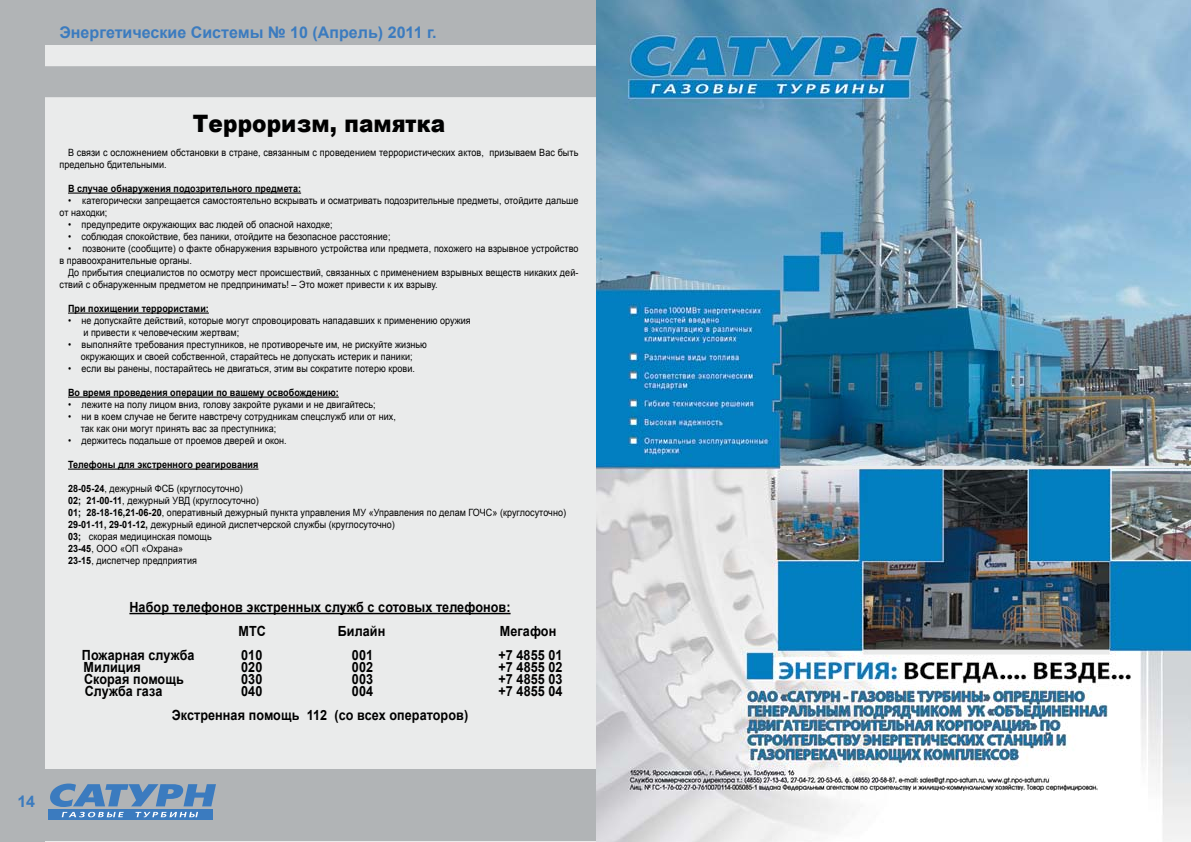
<style>
.page{position:relative;width:1191px;height:842px;background:#fff}
.page>*{position:absolute;margin:0;border:0;box-sizing:border-box;transform-origin:0 0}
.t1{font:900 24px "Arial";letter-spacing:.005em;color:#000;scale:.9 1}
.t2{font:700 16px "Arial";color:#3b7bbf}
.t3{font:700 14px/24px "Arial";letter-spacing:.005em;color:#000;scale:.9 1}
.t4{font:10px/12px "Arial";letter-spacing:.005em;color:#000;scale:.9 1}
.t5{font:700 10px "Arial";letter-spacing:.005em;color:#000;scale:.9 1}
.s1{font-weight:700}
</style>
<div class="page">
<div style="left:1px;top:0;width:1189px;height:842px;background:#eaebeb"></div>
<div style="left:38px;top:0;width:1110px;height:45px;background:#b1b4b6"></div>
<div style="left:0;top:0;width:45px;height:841px;background:#b1b4b6"></div>
<div style="left:43px;top:769px;width:1110px;height:72px;background:#b1b4b6"></div>
<div style="left:45px;top:66px;width:551px;height:31px;background:#b1b4b6"></div>
<svg style="left:49px;top:809px;width:164px;height:11px"></svg>
<svg style="left:50px;top:783px;width:166px;height:34px"></svg>
<hr style="left:68px;top:193px;width:233px;height:1px;background:#000">
<hr style="left:68px;top:313px;width:141px;height:1px;background:#000">
<hr style="left:68px;top:397px;width:271px;height:1px;background:#000">
<hr style="left:68px;top:469px;width:190px;height:1px;background:#000">
<hr style="left:129px;top:613px;width:381px;height:1px;background:#000">
<img style="left:596px;top:0;width:595px;height:842px">
<h2 class="t2" style="left:60px;top:22px;width:378px">Энергетические Системы № 10 (Апрель) 2011 г.</h2>
<h1 class="t1" style="left:193px;top:106px;width:282px">Терроризм, памятка</h1>
<p class="t4" style="left:60px;top:147px;width:578px;text-indent:9px">В связи с осложнением обстановки в стране, связанным с проведением террористических актов, призываем Вас быть предельно бдительными.</p>
<p class="t5" style="left:68px;top:182px;width:260px">В случае обнаружения подозрительного предмета:</p>
<p class="t4" style="left:60px;top:195px;width:578px;text-indent:8px">• категорически запрещается самостоятельно вскрывать и осматривать подозрительные предметы, отойдите дальше от находки;</p>
<p class="t4" style="left:68px;top:219px;width:295px">• предупредите окружающих вас людей об опасной находке;</p>
<p class="t4" style="left:68px;top:231px;width:360px">• соблюдая спокойствие, без паники, отойдите на безопасное расстояние;</p>
<p class="t4" style="left:60px;top:243px;width:578px;text-indent:9px">• позвоните (сообщите) о факте обнаружения взрывного устройства или предмета, похожего на взрывное устройство в правоохранительные органы.</p>
<p class="t4" style="left:60px;top:267px;width:578px;text-indent:9px">До прибытия специалистов по осмотру мест происшествий, связанных с применением взрывных веществ никаких дей&shy;ствий с обнаруженным предметом не предпринимать! – Это может привести к их взрыву.</p>
<p class="t5" style="left:68px;top:302px;width:158px">При похищении террористами:</p>
<p class="t4" style="left:83px;top:315px;width:432px;text-indent:-15px">• не допускайте действий, которые могут спровоцировать нападавших к применению оружия и привести к человеческим жертвам;</p>
<p class="t4" style="left:68px;top:339px;width:400px;text-align:center">• выполняйте требования преступников, не противоречьте им, не рискуйте жизнью окружающих и своей собственной, старайтесь не допускать истерик и паники;</p>
<p class="t4" style="left:68px;top:363px;width:387px">• если вы ранены, постарайтесь не двигаться, этим вы сократите потерю крови.</p>
<p class="t5" style="left:68px;top:386px;width:302px">Во время проведения операции по вашему освобождению:</p>
<p class="t4" style="left:68px;top:399px;width:343px">• лежите на полу лицом вниз, голову закройте руками и не двигайтесь;</p>
<p class="t4" style="left:81px;top:411px;width:351px;text-indent:-13px">• ни в коем случае не бегите навстречу сотрудникам спецслужб или от них, так как они могут принять вас за преступника;</p>
<p class="t4" style="left:68px;top:435px;width:244px">• держитесь подальше от проемов дверей и окон.</p>
<p class="t5" style="left:68px;top:458px;width:213px">Телефоны для экстренного реагирования</p>
<p class="t4" style="left:68px;top:483px;width:555px"><span class="s1">28-05-24</span>, дежурный ФСБ (круглосуточно)<br><span class="s1">02; 21-00-11</span>, дежурный УВД (круглосуточно)<br><span class="s1">01; 28-18-16,21-06-20</span>, оперативный дежурный пункта управления МУ «Управления по делам ГОЧС» (круглосуточно)<br><span class="s1">29-01-11, 29-01-12,</span> дежурный единой диспетчерской службы (круглосуточно)<br><span class="s1">03;</span> скорая медицинская помощь<br><span class="s1">23-45</span>, ООО «ОП «Охрана»<br><span class="s1">23-15</span>, диспетчер предприятия</p>
<h3 class="t3" style="left:239px;top:596px;width:304px;text-indent:-109px">Набор телефонов экстренных служб с сотовых телефонов:<br>МТС</h3>
<h3 class="t3" style="left:338px;top:620px;width:54px">Билайн</h3>
<h3 class="t3" style="left:500px;top:620px;width:64px">Мегафон</h3>
<h3 class="t3" style="left:82px;top:644px;width:127px">Пожарная служба</h3>
<h3 class="t3" style="left:241px;top:644px;width:25px">010</h3>
<h3 class="t3" style="left:352px;top:644px;width:25px">001</h3>
<h3 class="t3" style="left:498px;top:644px;width:73px">+7 4855 01</h3>
<h3 class="t3" style="left:84px;top:656px;width:65px">Милиция</h3>
<h3 class="t3" style="left:241px;top:656px;width:25px">020</h3>
<h3 class="t3" style="left:352px;top:656px;width:25px">002</h3>
<h3 class="t3" style="left:498px;top:656px;width:73px">+7 4855 02</h3>
<h3 class="t3" style="left:84px;top:668px;width:112px">Скорая помощь</h3>
<h3 class="t3" style="left:241px;top:668px;width:25px">030</h3>
<h3 class="t3" style="left:352px;top:668px;width:25px">003</h3>
<h3 class="t3" style="left:498px;top:668px;width:73px">+7 4855 03</h3>
<h3 class="t3" style="left:85px;top:680px;width:88px">Служба газа</h3>
<h3 class="t3" style="left:241px;top:680px;width:25px">040</h3>
<h3 class="t3" style="left:352px;top:680px;width:25px">004</h3>
<h3 class="t3" style="left:498px;top:680px;width:73px">+7 4855 04</h3>
<h3 class="t3" style="left:172px;top:704px;width:331px">Экстренная помощь 112 (со всех операторов)</h3>
<h2 class="t2" style="left:17px;top:790px;width:19px">14</h2>
</div>
